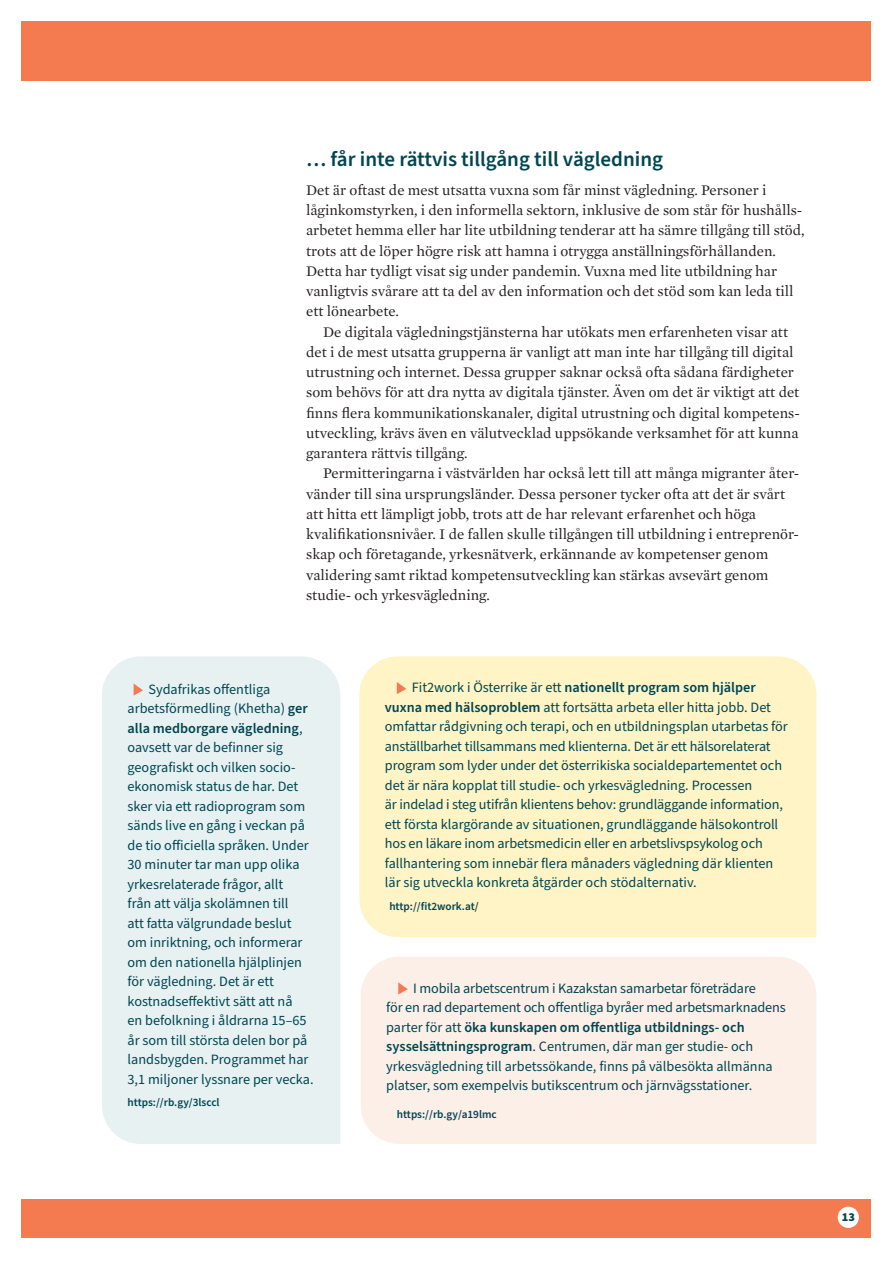
<style>
.page{position:relative;width:893px;height:1263px;background:#fff}
.page>*{position:absolute;margin:0;border:0;box-sizing:border-box;transform-origin:0 0}
.t1{font:600 21px "Source Sans Pro";color:#004651}
.Brödtext{font:15px/20.2px "Mercury Text G1";color:#231f20}
.Fakta_Brödtext{font:14.25px/19.5px "Source Sans Pro";color:#004651}
.t2{font:900 12.15px "Source Sans Pro";color:#004651}
.Fakta_Brödtext-2{font:600 11.25px "Source Sans Pro";color:#004651}
.s1{font-weight:600}
</style>
<div class="page">
<div style="left:21px;top:1199px;width:849px;height:38px;background:#f47b50"></div>
<div style="left:838px;top:1207px;width:21px;height:21px;background:#fff;border-radius:50%"></div>
<div style="left:102px;top:656px;width:238px;height:488px;background:#e7f1f2"></div>
<svg style="left:134px;top:683px;width:9px;height:13px"></svg>
<div style="left:359px;top:656px;width:457px;height:281px;background:#fef4c6"></div>
<svg style="left:397px;top:682px;width:9px;height:12px"></svg>
<div style="left:361px;top:957px;width:455px;height:187px;background:#fcefe8"></div>
<svg style="left:398px;top:982px;width:10px;height:12px"></svg>
<div style="left:21px;top:21px;width:849px;height:60px;background:#f47b50"></div>
<h2 class="t1" style="left:306px;top:145px;width:358px">… får inte rättvis tillgång till vägledning</h2>
<p class="Brödtext" style="left:306px;top:179px;width:500px">Det är oftast de mest utsatta vuxna som får minst vägledning. Personer i låginkomstyrken, i den informella sektorn, inklusive de som står för hushålls&shy;arbetet hemma eller har lite utbildning tenderar att ha sämre tillgång till stöd, trots att de löper högre risk att hamna i otrygga anställningsförhållanden.<br>Detta har tydligt visat sig under pandemin. Vuxna med lite utbildning har vanligtvis svårare att ta del av den information och det stöd som kan leda till ett lönearbete.</p>
<p class="Brödtext" style="left:306px;top:321px;width:495px;text-indent:17px">De digitala vägledningstjänsterna har utökats men erfarenheten visar att det i de mest utsatta grupperna är vanligt att man inte har tillgång till digital utrustning och internet. Dessa grupper saknar också ofta sådana färdigheter som behövs för att dra nytta av digitala tjänster. Även om det är viktigt att det finns flera kommunikationskanaler, digital utrustning och digital kompetens&shy;utveckling, krävs även en välutvecklad uppsökande verksamhet för att kunna garantera rättvis tillgång.</p>
<p class="Brödtext" style="left:306px;top:462px;width:495px;text-indent:17px">Permitteringarna i västvärlden har också lett till att många migranter åter&shy;vänder till sina ursprungsländer. Dessa personer tycker ofta att det är svårt att hitta ett lämpligt jobb, trots att de har relevant erfarenhet och höga kvalifikationsnivåer. I de fallen skulle tillgången till utbildning i entreprenör&shy;skap och företagande, yrkesnätverk, erkännande av kompetenser genom validering samt riktad kompetensutveckling kan stärkas avsevärt genom studie- och yrkesvägledning.</p>
<p class="Fakta_Brödtext" style="left:128px;top:680px;width:187px;text-indent:21px">Sydafrikas offentliga arbetsförmedling (Khetha) <span class="s1">ger alla medborgare vägledning</span>, oavsett var de befinner sig geografiskt och vilken socio&shy;ekonomisk status de har. Det sker via ett radioprogram som sänds live en gång i veckan på de tio officiella språken. Under<br>30 minuter tar man upp olika yrkesrelaterade frågor, allt<br>från att välja skolämnen till<br>att fatta välgrundade beslut om inriktning, och informerar om den nationella hjälplinjen för vägledning. Det är ett kostnadseffektivt sätt att nå<br>en befolkning i åldrarna 15–65 år som till största delen bor på landsbygden. Programmet har<br>3,1 miljoner lyssnare per vecka.</p>
<p class="Fakta_Brödtext-2" style="left:128px;top:1095px;width:94px">https://rb.gy/3lsccl</p>
<p class="Fakta_Brödtext" style="left:385px;top:678px;width:404px;text-indent:27px">Fit2work i Österrike är ett <span class="s1">nationellt program som hjälper vuxna med hälsoproblem</span> att fortsätta arbeta eller hitta jobb. Det omfattar rådgivning och terapi, och en utbildningsplan utarbetas för anställbarhet tillsammans med klienterna. Det är ett hälsorelaterat program som lyder under det österrikiska socialdepartementet och det är nära kopplat till studie- och yrkesvägledning. Processen<br>är indelad i steg utifrån klientens behov: grundläggande information, ett första klargörande av situationen, grundläggande hälsokontroll hos en läkare inom arbetsmedicin eller en arbetslivspsykolog och fallhantering som innebär flera månaders vägledning där klienten lär sig utveckla konkreta åtgärder och stödalternativ.</p>
<p class="Fakta_Brödtext-2" style="left:389px;top:898px;width:91px">http://fit2work.at/</p>
<p class="Fakta_Brödtext" style="left:386px;top:979px;width:401px;text-indent:27px">I mobila arbetscentrum i Kazakstan samarbetar företrädare<br>för en rad departement och offentliga byråer med arbetsmarknadens parter för att <span class="s1">öka kunskapen om offentliga utbildnings- och sysselsättningsprogram</span>. Centrumen, där man ger studie- och yrkesvägledning till arbetssökande, finns på välbesökta allmänna platser, som exempelvis butikscentrum och järnvägsstationer.</p>
<p class="Fakta_Brödtext-2" style="left:397px;top:1107px;width:102px">https://rb.gy/a19lmc</p>
<p class="t2" style="left:842px;top:1208px;width:15px">13</p>
</div>
